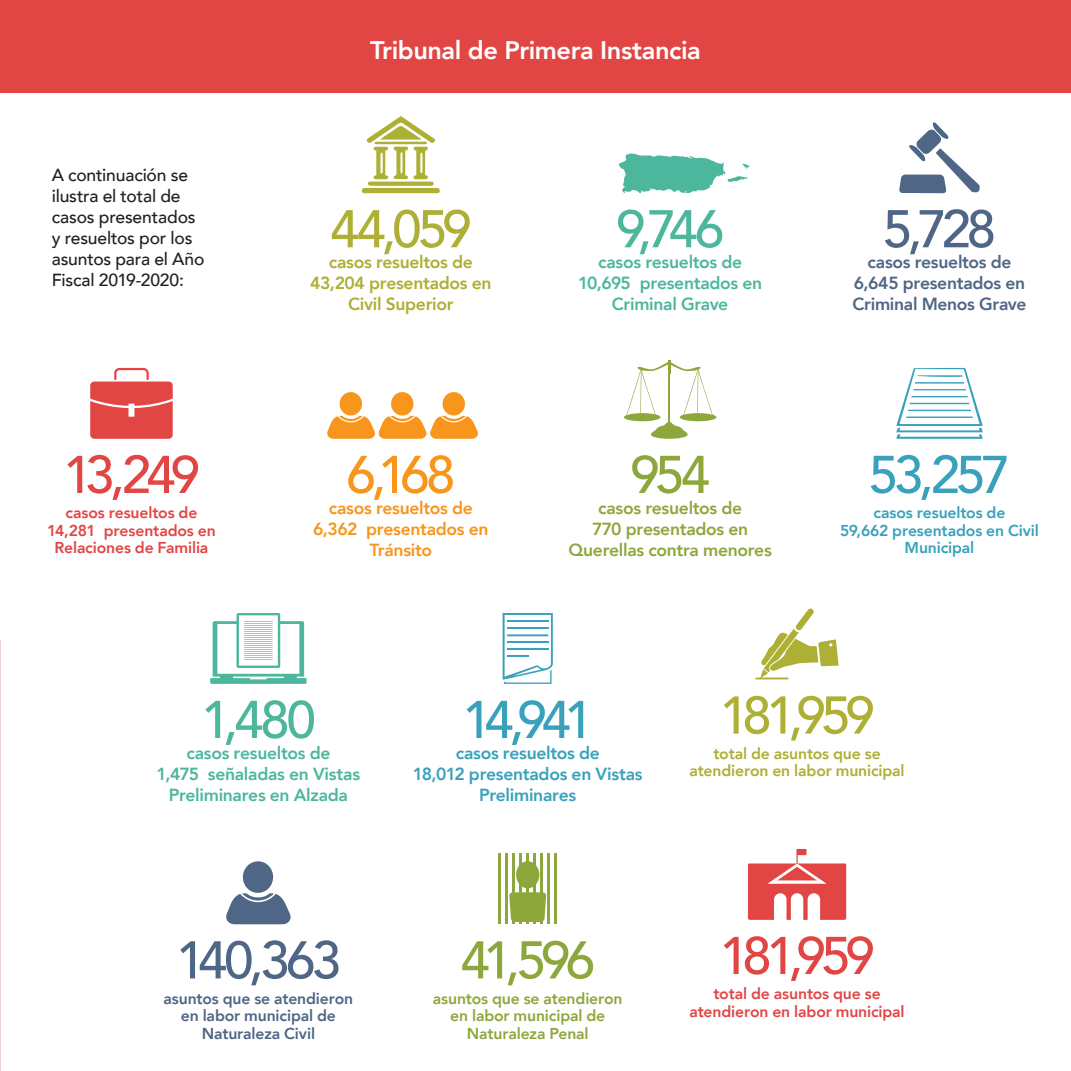
<style>
.page{position:relative;width:1071px;height:1071px;background:#fff}
.page>*{position:absolute;margin:0;border:0;box-sizing:border-box;transform-origin:0 0}
.t1{font:500 52.5px "Avenir";letter-spacing:-.095em;color:#aeaf35}
.t2{font:500 52.5px "Avenir";letter-spacing:-.095em;color:#e14645}
.t3{font:500 52.5px "Avenir";letter-spacing:-.075em;color:#4f6686}
.t4{font:500 52.5px "Avenir";letter-spacing:-.09em;color:#39a1bb}
.t5{font:500 52.5px "Avenir";letter-spacing:-.06em;color:#4cb79d}
.t6{font:500 52.5px "Avenir";letter-spacing:-.085em;color:#8ea73c}
.t7{font:500 52.5px "Avenir";color:#f7951d}
.t8{font:800 25.38px "Avenir";letter-spacing:-.015em;color:#fff}
.t9{font:800 17.5px/21px "Avenir";letter-spacing:-.015em;color:#4cb79d;text-align:center}
.t10{font:500 17.5px/21px "Avenir";letter-spacing:-.01em;color:#231f20}
.t11{font:800 17.5px/21px "Avenir";letter-spacing:-.015em;color:#8ea73c;text-align:center}
.t12{font:800 17.5px/21px "Avenir";letter-spacing:-.015em;color:#39a1bb;text-align:center}
.t13{font:800 17.5px/21px "Avenir";letter-spacing:-.015em;color:#4f6686;text-align:center}
.t14{font:800 17.5px/21px "Avenir";letter-spacing:-.015em;color:#aeaf35;text-align:center}
.t15{font:800 17.5px/21px "Avenir";letter-spacing:-.015em;color:#f7951d;text-align:center}
.t16{font:800 15.75px/17.5px "Avenir";letter-spacing:-.01em;color:#e14645;text-align:center}
.t17{font:800 15.75px/17.5px "Avenir";letter-spacing:-.01em;color:#8ea73c;text-align:center}
.t18{font:800 15.75px/17.5px "Avenir";letter-spacing:-.01em;color:#4f6686;text-align:center}
.t19{font:800 15.75px/17.5px "Avenir";letter-spacing:-.01em;color:#39a1bb;text-align:center}
.t20{font:800 15.75px/17.5px "Avenir";letter-spacing:-.01em;color:#aeaf35;text-align:center}
</style>
<div class="page">
<svg style="left:618px;top:153px;width:131px;height:40px"></svg>
<svg style="left:899px;top:122px;width:81px;height:72px"></svg>
<svg style="left:503px;top:613px;width:50px;height:71px"></svg>
<svg style="left:896px;top:368px;width:87px;height:71px"></svg>
<svg style="left:362px;top:116px;width:78px;height:77px"></svg>
<hr style="left:668px;top:360px;width:3px;height:14px;background:#8ea73c">
<div style="left:651px;top:431px;width:37px;height:8px;background:#8ea73c;border-radius:50%"></div>
<svg style="left:626px;top:362px;width:87px;height:73px"></svg>
<svg style="left:210px;top:613px;width:97px;height:71px"></svg>
<svg style="left:756px;top:608px;width:83px;height:71px"></svg>
<svg style="left:90px;top:368px;width:83px;height:71px"></svg>
<hr style="left:499px;top:853px;width:2px;height:71px;background:#8ea73c">
<hr style="left:506px;top:853px;width:2px;height:71px;background:#8ea73c">
<hr style="left:513px;top:853px;width:2px;height:71px;background:#8ea73c">
<hr style="left:520px;top:853px;width:2px;height:71px;background:#8ea73c">
<hr style="left:527px;top:853px;width:2px;height:71px;background:#8ea73c">
<hr style="left:534px;top:853px;width:2px;height:71px;background:#8ea73c">
<hr style="left:541px;top:853px;width:2px;height:71px;background:#8ea73c">
<hr style="left:548px;top:853px;width:2px;height:71px;background:#8ea73c">
<hr style="left:555px;top:853px;width:2px;height:71px;background:#8ea73c">
<div style="left:516px;top:861px;width:23px;height:27px;background:#8ea73c;border-radius:50%"></div>
<svg style="left:509px;top:892px;width:37px;height:30px"></svg>
<svg style="left:748px;top:849px;width:98px;height:71px"></svg>
<svg style="left:327px;top:392px;width:151px;height:47px"></svg>
<svg style="left:226px;top:861px;width:65px;height:63px"></svg>
<div style="left:0;top:0;width:1071px;height:92px;background:#e14645"></div>
<p class="t10" style="left:52px;top:163px;width:154px">A continuación se ilustra el total de casos presentados y resueltos por los asuntos para el Año<br>Fiscal 2019-2020:</p>
<h1 class="t2" style="left:63px;top:429px;width:138px">13,249</h1>
<p class="t16" style="left:47px;top:504px;width:170px">casos resueltos de<br>14,281 presentados en<br>Relaciones de Familia</p>
<h2 class="t8" style="left:370px;top:30px;width:332px">Tribunal de Primera Instancia</h2>
<h1 class="t1" style="left:330px;top:184px;width:143px">44,059</h1>
<p class="t14" style="left:310px;top:252px;width:183px">casos resueltos de<br>43,204 presentados en<br>Civil Superior</p>
<h1 class="t7" style="left:346px;top:429px;width:110px">6,168</h1>
<p class="t15" style="left:313px;top:497px;width:177px">casos resueltos de<br>6,362 presentados en<br>Tránsito</p>
<h1 class="t5" style="left:616px;top:184px;width:109px">9,746</h1>
<p class="t9" style="left:578px;top:252px;width:186px">casos resueltos de<br>10,695 presentados en<br>Criminal Grave</p>
<h1 class="t6" style="left:630px;top:429px;width:81px">954</h1>
<p class="t11" style="left:569px;top:497px;width:205px">casos resueltos de<br>770 presentados en<br>Querellas contra menores</p>
<h1 class="t3" style="left:883px;top:184px;width:114px">5,728</h1>
<p class="t13" style="left:853px;top:252px;width:175px">casos resueltos de<br>6,645 presentados en<br>Criminal Menos Grave</p>
<h1 class="t4" style="left:869px;top:429px;width:143px">53,257</h1>
<p class="t19" style="left:840px;top:504px;width:200px">casos resueltos de<br>59,662 presentados en Civil<br>Municipal</p>
<h1 class="t5" style="left:201px;top:674px;width:116px">1,480</h1>
<p class="t9" style="left:157px;top:742px;width:205px">casos resueltos de<br>1,475 señaladas en Vistas<br>Preliminares en Alzada</p>
<h1 class="t3" style="left:176px;top:915px;width:167px">140,363</h1>
<p class="t18" style="left:163px;top:990px;width:191px">asuntos que se atendieron en labor municipal de<br>Naturaleza Civil</p>
<h1 class="t4" style="left:462px;top:674px;width:132px">14,941</h1>
<p class="t12" style="left:413px;top:742px;width:231px">casos resueltos de<br>18,012 presentados en Vistas<br>Preliminares</p>
<h1 class="t1" style="left:719px;top:670px;width:157px">181,959</h1>
<p class="t20" style="left:689px;top:745px;width:217px">total de asuntos que se atendieron en labor municipal</p>
<h1 class="t6" style="left:461px;top:915px;width:136px">41,596</h1>
<p class="t17" style="left:433px;top:990px;width:191px">asuntos que se atendieron en labor municipal de<br>Naturaleza Penal</p>
<h1 class="t2" style="left:719px;top:910px;width:157px">181,959</h1>
<p class="t16" style="left:689px;top:985px;width:217px">total de asuntos que se atendieron en labor municipal</p>
</div>
